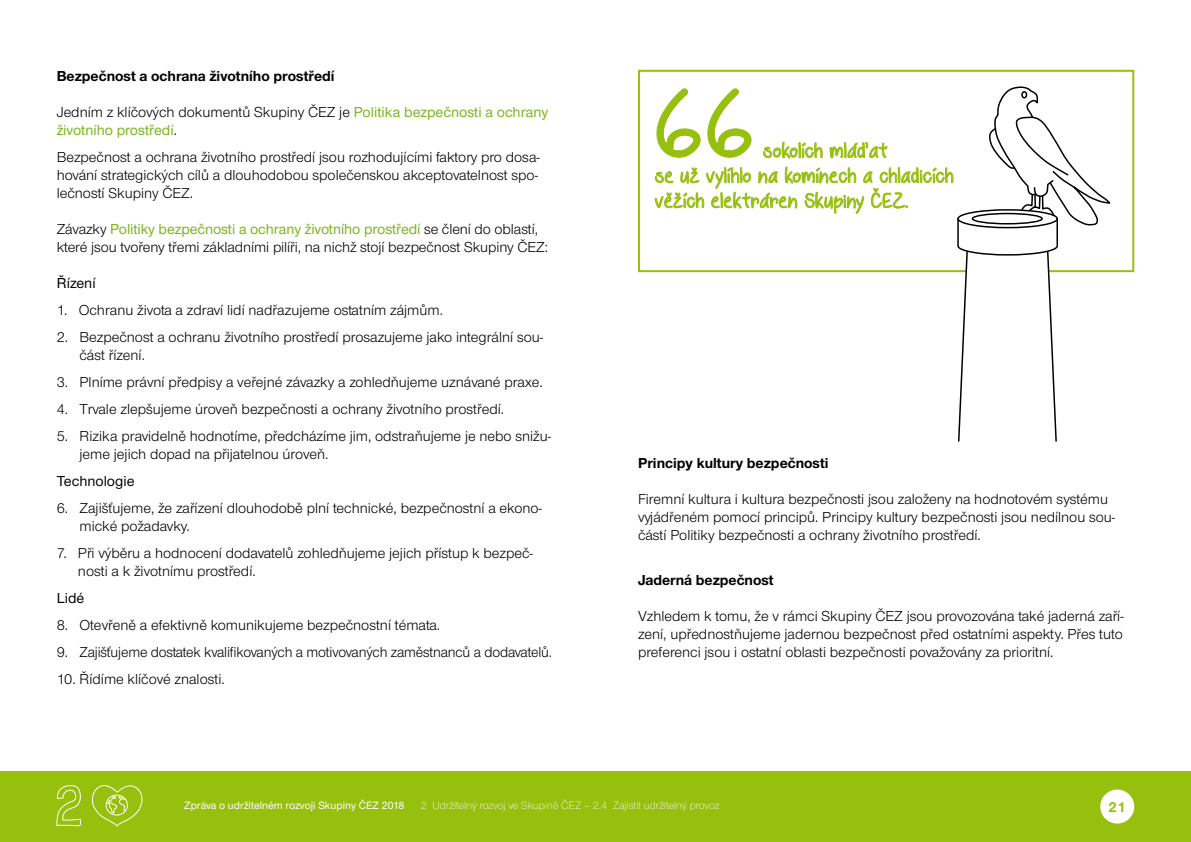
<style>
.page{position:relative;width:1191px;height:842px;background:#fff}
.page>*{position:absolute;margin:0;border:0;box-sizing:border-box;transform-origin:0 0}
.t1{font:106px "Behind Blue Eyes";color:#97bf0d}
.t2{font:22px/25px "Behind Blue Eyes";letter-spacing:.04em;color:#97bf0d}
.t3{font:15px/18px "Nimbus CEZCE";color:#000}
.t4{font:500 15px/18px "Nimbus CEZCE";color:#7ab51d}
.t5{font:700 15px "Nimbus CEZCE";color:#000}
.t6{font:500 15px "Nimbus CEZCE";color:#000}
.t7{font:700 15px "Nimbus CEZCE";color:#97bf0d}
.t8{font:300 11px "Nimbus CEZCE";color:#fff}
.t9{font:500 11px "Nimbus CEZCE";color:#fff}
.s1{font-weight:400;color:#000}
.s2{font-weight:500;color:#7ab51d}
</style>
<div class="page">
<div style="left:0;top:771px;width:1191px;height:71px;background:#97bf0d"></div>
<div style="left:1100px;top:789px;width:34px;height:34px;background:#fff;border-radius:50%"></div>
<svg style="left:56px;top:785px;width:87px;height:42px"></svg>
<div style="left:638px;top:70px;width:496px;height:202px;border:2px solid #97bf0d"></div>
<svg style="left:654px;top:86px;width:456px;height:356px"></svg>
<p class="t5" style="left:57px;top:67px;width:279px">Bezpečnost a ochrana životního prostředí</p>
<p class="t4" style="left:57px;top:103px;width:493px"><span class="s1">Jedním z klíčových dokumentů Skupiny ČEZ je</span> Politika bezpečnosti a ochrany životního prostředí<span class="s1">.</span></p>
<p class="t3" style="left:57px;top:148px;width:484px">Bezpečnost a ochrana životního prostředí jsou rozhodujícími faktory pro dosa&shy;hování strategických cílů a dlouhodobou společenskou akceptovatelnost spo&shy;lečností Skupiny ČEZ.</p>
<p class="t3" style="left:57px;top:220px;width:493px">Závazky <span class="s2">Politiky bezpečnosti a ochrany životního prostředí</span> se člení do oblastí, které jsou tvořeny třemi základními pilíři, na nichž stojí bezpečnost Skupiny ČEZ:</p>
<p class="t6" style="left:57px;top:274px;width:40px">Řízení</p>
<p class="t3" style="left:57px;top:301px;width:388px">1. Ochranu života a zdraví lidí nadřazujeme ostatním zájmům.</p>
<p class="t3" style="left:79px;top:328px;width:465px;text-indent:-23px">2. Bezpečnost a ochranu životního prostředí prosazujeme jako integrální sou&shy;část řízení.</p>
<p class="t3" style="left:57px;top:373px;width:487px">3. Plníme právní předpisy a veřejné závazky a zohledňujeme uznávané praxe.</p>
<p class="t3" style="left:57px;top:400px;width:449px">4. Trvale zlepšujeme úroveň bezpečnosti a ochrany životního prostředí.</p>
<p class="t3" style="left:79px;top:427px;width:473px;text-indent:-23px">5. Rizika pravidelně hodnotíme, předcházíme jim, odstraňujeme je nebo snižu&shy;jeme jejich dopad na přijatelnou úroveň.</p>
<p class="t6" style="left:57px;top:472px;width:79px">Technologie</p>
<p class="t3" style="left:79px;top:499px;width:464px;text-indent:-23px">6. Zajišťujeme, že zařízení dlouhodobě plní technické, bezpečnostní a ekono&shy;mické požadavky.</p>
<p class="t3" style="left:78px;top:544px;width:456px;text-indent:-21px">7. Při výběru a hodnocení dodavatelů zohledňujeme jejich přístup k bezpeč&shy;nosti a k životnímu prostředí.</p>
<p class="t6" style="left:57px;top:589px;width:29px">Lidé</p>
<p class="t3" style="left:57px;top:616px;width:385px">8. Otevřeně a efektivně komunikujeme bezpečnostní témata.</p>
<p class="t3" style="left:57px;top:643px;width:497px">9. Zajišťujeme dostatek kvalifikovaných a motivovaných zaměstnanců a dodavatelů.</p>
<p class="t3" style="left:57px;top:670px;width:170px">10. Řídíme klíčové znalosti.</p>
<h1 class="t1" style="left:655px;top:62px;width:99px">66</h1>
<h2 class="t2" style="left:655px;top:138px;width:300px;text-indent:108px">sokolích mláďat<br>se už vylíhlo na komínech a chladicích věžích elektráren Skupiny ČEZ.</h2>
<p class="t5" style="left:638px;top:454px;width:192px">Principy kultury bezpečnosti</p>
<p class="t3" style="left:638px;top:490px;width:479px">Firemní kultura i kultura bezpečnosti jsou založeny na hodnotovém systému vyjádřeném pomocí principů. Principy kultury bezpečnosti jsou nedílnou sou&shy;částí Politiky bezpečnosti a ochrany životního prostředí.</p>
<p class="t5" style="left:638px;top:571px;width:137px">Jaderná bezpečnost</p>
<p class="t3" style="left:638px;top:607px;width:487px;text-align:justify">Vzhledem k tomu, že v rámci Skupiny ČEZ jsou provozována také jaderná zaří&shy;zení, upřednostňujeme jadernou bezpečnost před ostatními aspekty. Přes tuto preferenci jsou i ostatní oblasti bezpečnosti považovány za prioritní.</p>
<p class="t9" style="left:184px;top:799px;width:221px">Zpráva o udržitelném rozvoji Skupiny ČEZ 2018</p>
<p class="t8" style="left:421px;top:799px;width:300px">2 Udržitelný rozvoj ve Skupině ČEZ – 2.4 Zajistit udržitelný provoz</p>
<p class="t7" style="left:1108px;top:798px;width:19px">21</p>
</div>
